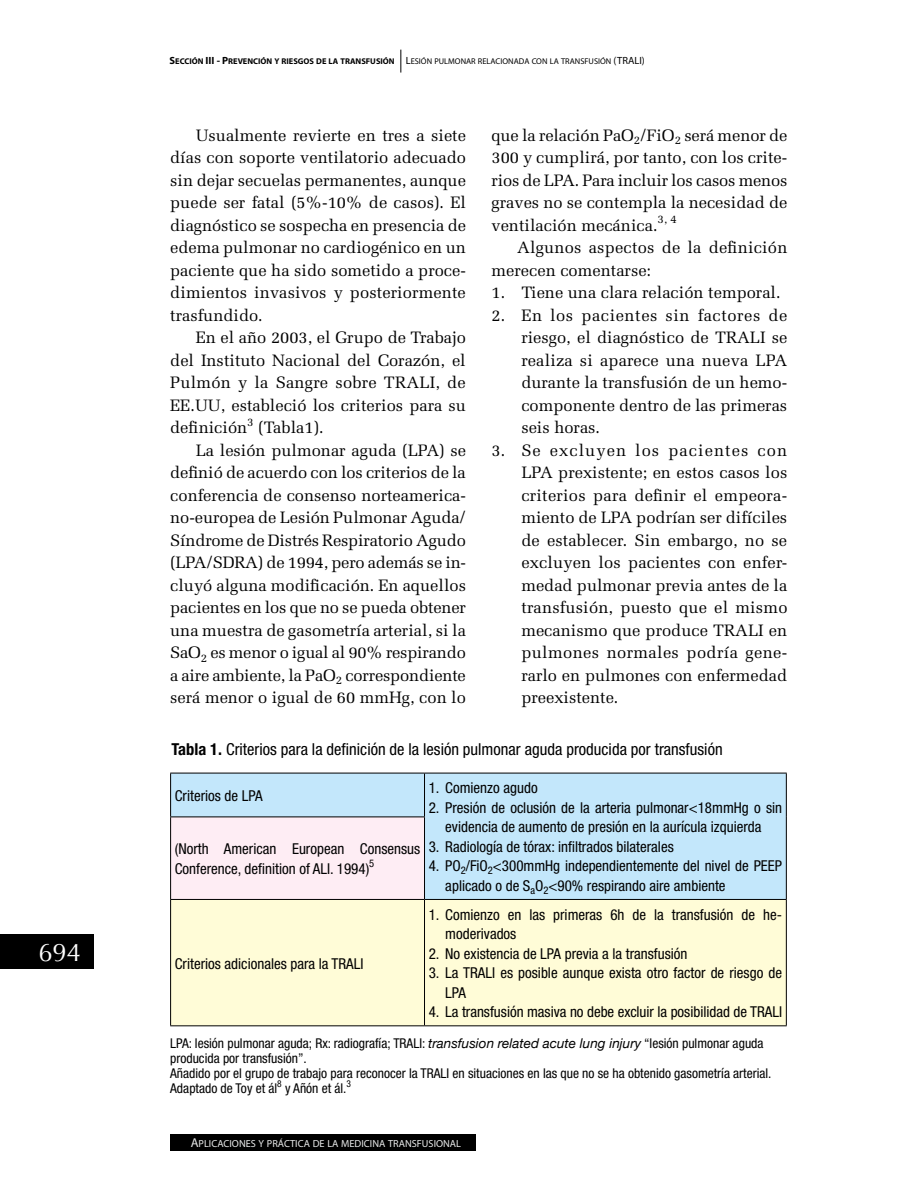
<style>
.page{position:relative;width:915px;height:1191px;background:#fff}
.page>*{position:absolute;margin:0;border:0;box-sizing:border-box;transform-origin:0 0}
.t1{font:25.5px "Optima";color:#fff}
.t2{font:16.5px/22.5px "Melior";color:#000;text-align:justify}
.t3{font:condensed 16.5px "Helvetica Neue";color:#000}
.t4{font:condensed 15px/19.5px "Helvetica Neue";color:#000}
.t5{font:condensed 13.5px/15px "Helvetica Neue";color:#000}
.t6{font:11.55px "Melior";color:#000}
.t7{font:condensed 10.5px "Helvetica Neue";color:#000}
.t8{font:10.2px "Myriad Roman SC800";color:#eaebeb}
.t9{font:8.4px "Myriad Roman SC800";color:#000}
.s1{font-family:"Myriad Bold SC800";font-size:10.5px}
.s2{font-family:"Myriad Bold SC800"}
.s3{font-size:10.5px}
.s4{font-weight:700}
.s5{font-style:italic;font-stretch:normal}
.s6{font-size:12.9px}
</style>
<div class="page">
<div style="left:170px;top:1133px;width:305px;height:17px;background:#000"></div>
<div style="left:0;top:934px;width:94px;height:34px;background:#000"></div>
<svg style="left:400px;top:50px;width:1px;height:23px"></svg>
<div style="left:171px;top:773px;width:614px;height:126px;background:#c3e7fb"></div>
<div style="left:170px;top:817px;width:254px;height:82px;background:#feedf4"></div>
<div style="left:171px;top:900px;width:614px;height:125px;background:#fffcd7"></div>
<hr style="left:170px;top:772px;width:254px;height:1px;background:#000">
<hr style="left:170px;top:773px;width:1px;height:43px;background:#000">
<hr style="left:424px;top:772px;width:362px;height:1px;background:#000">
<hr style="left:424px;top:773px;width:1px;height:43px;background:#000">
<hr style="left:785px;top:773px;width:1px;height:44px;background:#000">
<hr style="left:785px;top:817px;width:1px;height:82px;background:#000">
<hr style="left:170px;top:816px;width:255px;height:1px;background:#000">
<hr style="left:170px;top:817px;width:1px;height:82px;background:#000">
<hr style="left:424px;top:817px;width:1px;height:82px;background:#000">
<hr style="left:170px;top:899px;width:254px;height:1px;background:#000">
<hr style="left:170px;top:899px;width:1px;height:126px;background:#000">
<hr style="left:424px;top:899px;width:362px;height:1px;background:#000">
<hr style="left:424px;top:899px;width:1px;height:126px;background:#000">
<hr style="left:785px;top:899px;width:1px;height:126px;background:#000">
<hr style="left:170px;top:1025px;width:254px;height:1px;background:#000">
<hr style="left:424px;top:1025px;width:362px;height:1px;background:#000">
<h1 class="t1" style="left:38px;top:937px;width:44px">694</h1>
<p class="t9" style="left:169px;top:57px;width:476px"><span class="s1">S</span><span class="s2">ECCIÓN</span> <span class="s1">III - P</span><span class="s2">REVENCIÓN Y RIESGOS DE LA TRANSFUSIÓN</span> <span class="s3">L</span>ESIÓN PULMONAR RELACIONADA CON LA TRANSFUSIÓN <span class="s3">(TRALI)</span></p>
<p class="t2" style="left:170px;top:124px;width:297px;text-indent:26px">Usualmente revierte en tres a siete días con soporte ventilatorio adecuado sin dejar secuelas permanentes, aunque puede ser fatal (5%-10% de casos). El diagnóstico se sospecha en presencia de edema pulmonar no cardiogénico en un paciente que ha sido sometido a proce&shy;dimientos invasivos y posteriormente trasfundido.</p>
<p class="t2" style="left:170px;top:326px;width:297px;text-indent:26px">En el año 2003, el Grupo de Trabajo del Instituto Nacional del Corazón, el Pulmón y la Sangre sobre TRALI, de EE.UU, estableció los criterios para su definición<sup>3</sup> (Tabla1).</p>
<p class="t2" style="left:170px;top:439px;width:297px;text-indent:26px">La lesión pulmonar aguda (LPA) se definió de acuerdo con los criterios de la conferencia de consenso norteamerica&shy;no-europea de Lesión Pulmonar Aguda/ Síndrome de Distrés Respiratorio Agudo (LPA/SDRA) de 1994, pero además se in&shy;cluyó alguna modificación. En aquellos pacientes en los que no se pueda obtener una muestra de gasometría arterial, si la SaO<sub>2</sub> es menor o igual al 90% respirando a aire ambiente, la PaO<sub>2</sub> correspondiente será menor o igual de 60 mmHg, con lo</p>
<p class="t2" style="left:491px;top:124px;width:297px">que la relación PaO<sub>2</sub>/FiO<sub>2</sub> será menor de 300 y cumplirá, por tanto, con los crite&shy;rios de LPA. Para incluir los casos menos graves no se contempla la necesidad de ventilación mecánica.</p>
<p class="t6" style="left:657px;top:212px;width:21px">3, 4</p>
<p class="t2" style="left:491px;top:236px;width:297px;text-indent:26px">Algunos aspectos de la definición merecen comentarse:</p>
<p class="t2" style="left:491px;top:281px;width:290px">1. Tiene una clara relación temporal.</p>
<p class="t2" style="left:521px;top:304px;width:267px;text-indent:-30px">2. En los pacientes sin factores de riesgo, el diagnóstico de TRALI se realiza si aparece una nueva LPA durante la transfusión de un hemo&shy;componente dentro de las primeras seis horas.</p>
<p class="t2" style="left:521px;top:439px;width:267px;text-indent:-30px">3. Se excluyen los pacientes con LPA prexistente; en estos casos los criterios para definir el empeora&shy;miento de LPA podrían ser difíciles de establecer. Sin embargo, no se excluyen los pacientes con enfer&shy;medad pulmonar previa antes de la transfusión, puesto que el mismo mecanismo que produce TRALI en pulmones normales podría gene&shy;rarlo en pulmones con enfermedad preexistente.</p>
<p class="t3" style="left:171px;top:740px;width:552px"><span class="s4">Tabla 1.</span> Criterios para la definición de la lesión pulmonar aguda producida por transfusión</p>
<p class="t4" style="left:175px;top:785px;width:89px">Criterios de LPA</p>
<p class="t4" style="left:428px;top:778px;width:110px">1. Comienzo agudo</p>
<p class="t4" style="left:428px;top:797px;width:355px;text-align:center">2. Presión de oclusión de la arteria pulmonar&lt;18mmHg o sin evidencia de aumento de presión en la aurícula izquierda</p>
<p class="t4" style="left:428px;top:836px;width:246px">3. Radiología de tórax: infiltrados bilaterales</p>
<p class="t4" style="left:445px;top:856px;width:338px;text-indent:-17px">4. PO<sub>2</sub>/FiO<sub>2</sub>&lt;300mmHg independientemente del nivel de PEEP aplicado o de S<sub>a</sub>O<sub>2</sub>&lt;90% respirando aire ambiente</p>
<p class="t4" style="left:175px;top:839px;width:247px">(North American European Consensus<br>Conference, definition of ALI. 1994)</p>
<p class="t7" style="left:369px;top:857px;width:7px">5</p>
<p class="t4" style="left:445px;top:904px;width:338px;text-indent:-16px">1. Comienzo en las primeras 6h de la transfusión de he&shy;moderivados</p>
<p class="t4" style="left:428px;top:943px;width:260px">2. No existencia de LPA previa a la transfusión</p>
<p class="t4" style="left:445px;top:963px;width:338px;text-indent:-16px">3. La TRALI es posible aunque exista otro factor de riesgo de<br>LPA</p>
<p class="t4" style="left:428px;top:1002px;width:354px">4. La transfusión masiva no debe excluir la posibilidad de TRALI</p>
<p class="t5" style="left:170px;top:1035px;width:602px">LPA: lesión pulmonar aguda; Rx: radiografía; TRALI: <span class="s5">transfusion related acute lung injury</span> “lesión pulmonar aguda producida por transfusión”.<br>Añadido por el grupo de trabajo para reconocer la TRALI en situaciones en las que no se ha obtenido gasometría arterial.<br>Adaptado de Toy et ál<sup>8</sup> y Añón et ál.<sup>3</sup></p>
<p class="t4" style="left:175px;top:953px;width:190px">Criterios adicionales para la TRALI</p>
<p class="t8" style="left:191px;top:1138px;width:272px"><span class="s6">A</span>PLICACIONES Y PRÁCTICA DE LA MEDICINA TRANSFUSIONAL</p>
</div>
